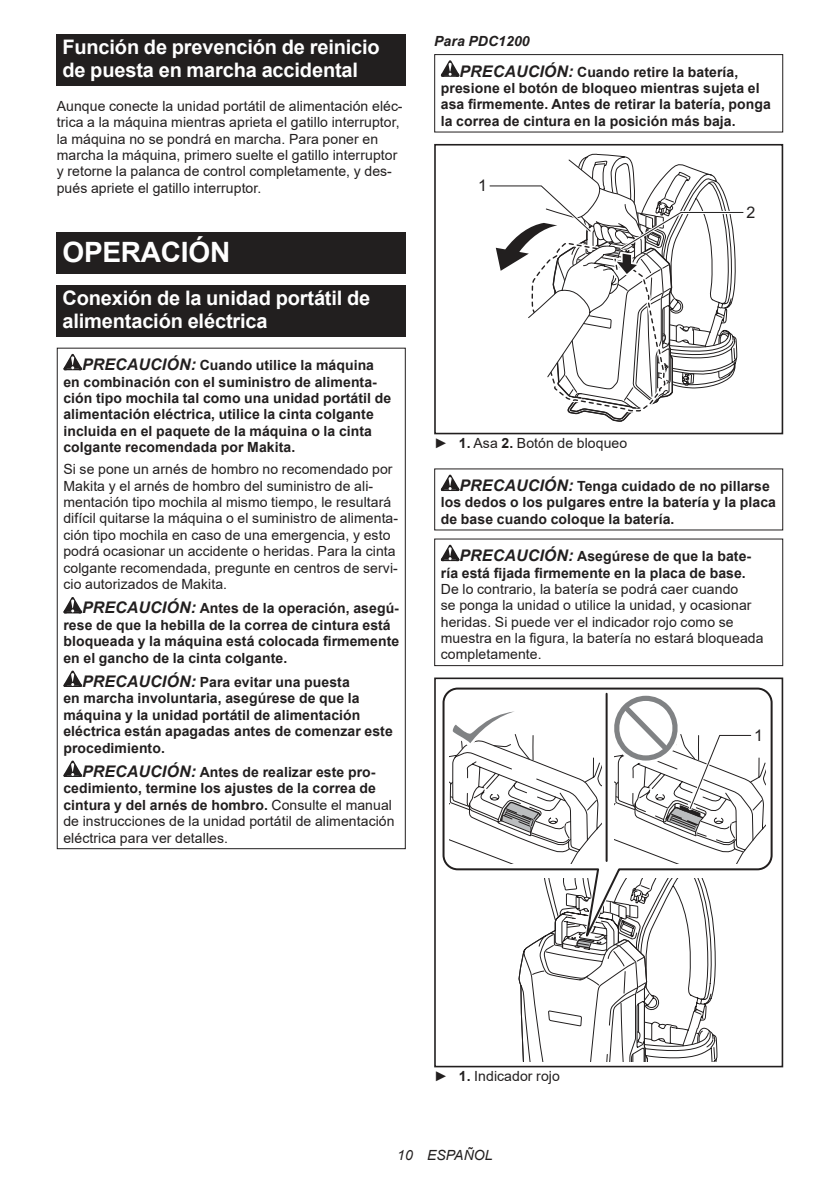
<style>
.page{position:relative;width:840px;height:1191px;background:#fff}
.page>*{position:absolute;margin:0;border:0;box-sizing:border-box;transform-origin:0 0}
.t1{font:700 28px "Arial";letter-spacing:-.01em;color:#fff}
.t2{font:700 20px/23.4px "Arial";letter-spacing:-.01em;color:#fff}
.t3{font:16px "Arial";color:#221f1f}
.t4{font:700 14px/16.4px "Arial";letter-spacing:.005em;color:#221f1f}
.t5{font:14px/16.4px "Arial";letter-spacing:.005em;color:#221f1f}
.t6{font:italic 14px "Arial";letter-spacing:.005em;color:#221f1f}
.s1{font-style:italic;font-size:16px}
.s2{font-weight:400}
.s3{font-style:italic}
.s4{font-weight:700}
</style>
<div class="page">
<div style="left:57px;top:34px;width:348px;height:52px;background:#221f1f"></div>
<div style="left:57px;top:232px;width:348px;height:41px;background:#221f1f"></div>
<div style="left:57px;top:285px;width:348px;height:52px;background:#221f1f"></div>
<svg style="left:63px;top:354px;width:19px;height:16px"></svg>
<svg style="left:63px;top:597px;width:19px;height:16px"></svg>
<svg style="left:63px;top:670px;width:19px;height:17px"></svg>
<svg style="left:63px;top:760px;width:19px;height:17px"></svg>
<svg style="left:440px;top:60px;width:19px;height:17px"></svg>
<div style="left:434px;top:54px;width:348px;height:78px;border:1px solid #221f1f"></div>
<div style="left:434px;top:144px;width:348px;height:290px;border:2px solid #221f1f"></div>
<svg style="left:486px;top:153px;width:259px;height:281px"></svg>
<svg style="left:440px;top:474px;width:19px;height:17px"></svg>
<svg style="left:440px;top:545px;width:19px;height:16px"></svg>
<div style="left:434px;top:538px;width:348px;height:128px;border:1px solid #221f1f"></div>
<svg style="left:518px;top:962px;width:199px;height:99px"></svg>
<svg style="left:521px;top:949px;width:195px;height:13px"></svg>
<svg style="left:442px;top:687px;width:331px;height:262px"></svg>
<div style="left:434px;top:677px;width:348px;height:390px;border:2px solid #221f1f"></div>
<svg style="left:446px;top:689px;width:319px;height:174px"></svg>
<h2 class="t2" style="left:62px;top:37px;width:319px">Función de prevención de reinicio de puesta en marcha accidental</h2>
<p class="t5" style="left:57px;top:99px;width:347px">Aunque conecte la unidad portátil de alimentación eléc&shy;trica a la máquina mientras aprieta el gatillo interruptor, la máquina no se pondrá en marcha. Para poner en marcha la máquina, primero suelte el gatillo interruptor y retorne la palanca de control completamente, y des&shy;pués apriete el gatillo interruptor.</p>
<h1 class="t1" style="left:62px;top:242px;width:169px">OPERACIÓN</h1>
<h2 class="t2" style="left:62px;top:288px;width:309px">Conexión de la unidad portátil de alimentación eléctrica</h2>
<p class="t4" style="left:63px;top:358px;width:329px;text-indent:19px"><span class="s1">PRECAUCIÓN:</span> Cuando utilice la máquina en combinación con el suministro de alimenta&shy;ción tipo mochila tal como una unidad portátil de alimentación eléctrica, utilice la cinta colgante incluida en el paquete de la máquina o la cinta colgante recomendada por Makita.</p>
<p class="t5" style="left:63px;top:462px;width:336px">Si se pone un arnés de hombro no recomendado por Makita y el arnés de hombro del suministro de ali&shy;mentación tipo mochila al mismo tiempo, le resultará difícil quitarse la máquina o el suministro de alimenta&shy;ción tipo mochila en caso de una emergencia, y esto podrá ocasionar un accidente o heridas. Para la cinta colgante recomendada, pregunte en centros de servi&shy;cio autorizados de Makita.</p>
<p class="t4" style="left:63px;top:601px;width:337px;text-indent:19px"><span class="s1">PRECAUCIÓN:</span> Antes de la operación, asegú&shy;rese de que la hebilla de la correa de cintura está bloqueada y la máquina está colocada firmemente en el gancho de la cinta colgante.</p>
<p class="t4" style="left:63px;top:675px;width:331px;text-indent:19px"><span class="s1">PRECAUCIÓN:</span> Para evitar una puesta<br>en marcha involuntaria, asegúrese de que la máquina y la unidad portátil de alimentación eléctrica están apagadas antes de comenzar este procedimiento.</p>
<p class="t4" style="left:63px;top:765px;width:332px;text-indent:19px"><span class="s1">PRECAUCIÓN:</span> Antes de realizar este pro&shy;cedimiento, termine los ajustes de la correa de cintura y del arnés de hombro. <span class="s2">Consulte el manual de instrucciones de la unidad portátil de alimentación eléctrica para ver detalles.</span></p>
<p class="t4" style="left:459px;top:27px;width:280px;line-height:30.6px;text-indent:-25px"><span class="s3">Para PDC1200<br></span><span class="s1">PRECAUCIÓN:</span> Cuando retire la batería,</p>
<p class="t4" style="left:440px;top:81px;width:331px">presione el botón de bloqueo mientras sujeta el asa firmemente. Antes de retirar la batería, ponga la correa de cintura en la posición más baja.</p>
<p class="t3" style="left:478px;top:176px;width:10px">1</p>
<p class="t3" style="left:746px;top:203px;width:10px">2</p>
<p class="t5" style="left:434px;top:434px;width:194px">► <span class="s4">1.</span> Asa <span class="s4">2.</span> Botón de bloqueo</p>
<p class="t4" style="left:440px;top:479px;width:336px;text-indent:19px"><span class="s1">PRECAUCIÓN:</span> Tenga cuidado de no pillarse los dedos o los pulgares entre la batería y la placa de base cuando coloque la batería.</p>
<p class="t4" style="left:440px;top:549px;width:312px;text-indent:19px"><span class="s1">PRECAUCIÓN:</span> Asegúrese de que la bate&shy;ría está fijada firmemente en la placa de base.</p>
<p class="t5" style="left:440px;top:580px;width:324px">De lo contrario, la batería se podrá caer cuando<br>se ponga la unidad o utilice la unidad, y ocasionar heridas. Si puede ver el indicador rojo como se muestra en la figura, la batería no estará bloqueada completamente.</p>
<p class="t3" style="left:753px;top:726px;width:10px">1</p>
<p class="t5" style="left:434px;top:1067px;width:127px">► <span class="s4">1.</span> Indicador rojo</p>
<p class="t6" style="left:397px;top:1147px;width:97px">10 ESPAÑOL</p>
</div>
